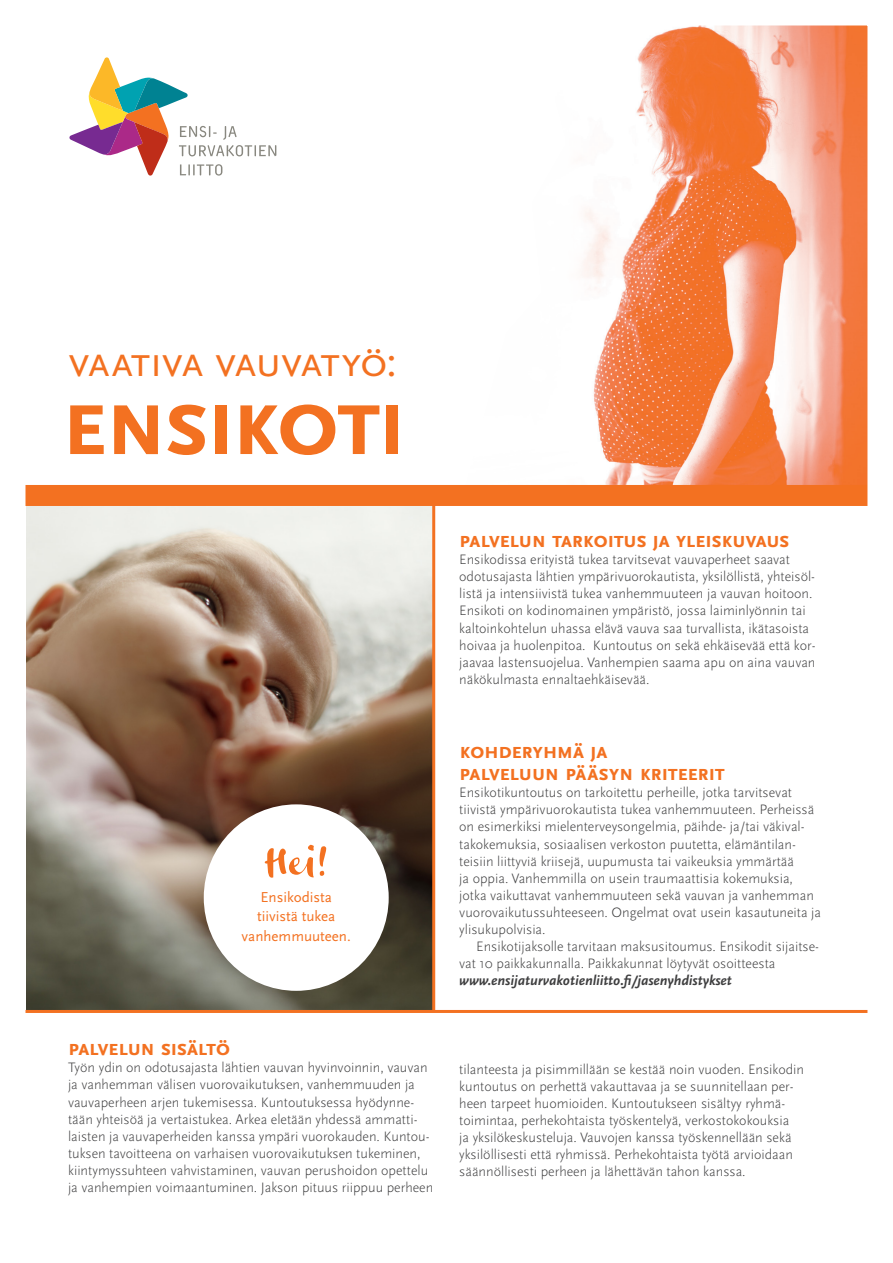
<style>
.page{position:relative;width:893px;height:1263px;background:#fff}
.page>*{position:absolute;margin:0;border:0;box-sizing:border-box;transform-origin:0 0}
.t1{font:700 99px "Scala Sans OT";letter-spacing:-.055em;color:#f37121}
.t2{font:51px "Optimisti Smooth";color:#f37121}
.t3{font:43.5px "Scala Sans OT";letter-spacing:-.025em;color:#f37121}
.etl_palveluk_väliots{font:700 22.5px/22.5px "Scala Sans OT";letter-spacing:-.03em;color:#f37121}
.t4{font:15px/19.5px "Scala Sans OT";color:#f37121;text-align:center}
.etl_palveluk_leipis{font:300 14.25px/17.1px "Scala Sans OT";color:#3e3e3f}
.s1{font-weight:700;font-style:italic}
</style>
<div class="page">
<img style="left:571px;top:27px;width:295px;height:458px">
<img style="left:27px;top:506px;width:405px;height:504px">
<svg style="left:69px;top:57px;width:207px;height:119px"></svg>
<div style="left:17px;top:485px;width:853px;height:21px;background:#f37121"></div>
<hr style="left:432px;top:492px;width:3px;height:519px;background:#f37121">
<hr style="left:23px;top:1010px;width:854px;height:3px;background:#f37121">
<div style="left:204px;top:804px;width:185px;height:187px;background:#fff;border-radius:50%"></div>
<p class="t3" style="left:68px;top:338px;width:330px">Vaativa vauvatyö:</p>
<p class="t1" style="left:61px;top:366px;width:348px">ensikoti</p>
<p class="t2" style="left:264px;top:834px;width:66px">Hei!</p>
<p class="t4" style="left:242px;top:888px;width:111px">Ensikodista tiivistä tukea vanhemmuuteen.</p>
<p class="etl_palveluk_väliots" style="left:459px;top:529px;width:332px">Palvelun tarkoitus ja yleiskuvaus</p>
<p class="etl_palveluk_leipis" style="left:459px;top:551px;width:358px">Ensikodissa erityistä tukea tarvitsevat vauvaperheet saavat odotusajasta lähtien ympärivuorokautista, yksilöllistä, yhteisöl&shy;listä ja intensiivistä tukea vanhemmuuteen ja vauvan hoitoon.<br>Ensikoti on kodinomainen ympäristö, jossa laiminlyönnin tai kaltoinkohtelun uhassa elävä vauva saa turvallista, ikätasoista hoivaa ja huolenpitoa. Kuntoutus on sekä ehkäisevää että kor&shy;jaavaa lastensuojelua. Vanhempien saama apu on aina vauvan näkökulmasta ennaltaehkäisevää.</p>
<p class="etl_palveluk_väliots" style="left:459px;top:739px;width:267px">Kohderyhmä ja<br>palveluun pääsyn kriteerit</p>
<p class="etl_palveluk_leipis" style="left:459px;top:784px;width:363px">Ensikotikuntoutus on tarkoitettu perheille, jotka tarvitsevat tiivistä ympärivuorokautista tukea vanhemmuuteen. Perheissä on esimerkiksi mielenterveysongelmia, päihde- ja/tai väkival&shy;takokemuksia, sosiaalisen verkoston puutetta, elämäntilan&shy;teisiin liittyviä kriisejä, uupumusta tai vaikeuksia ymmärtää<br>ja oppia. Vanhemmilla on usein traumaattisia kokemuksia, jotka vaikuttavat vanhemmuuteen sekä vauvan ja vanhemman vuorovaikutussuhteeseen. Ongelmat ovat usein kasautuneita ja ylisukupolvisia.</p>
<p class="etl_palveluk_leipis" style="left:459px;top:938px;width:361px;text-indent:17px">Ensikotijaksolle tarvitaan maksusitoumus. Ensikodit sijaitse&shy;vat 10 paikkakunnalla. Paikkakunnat löytyvät osoitteesta <span class="s1">www.ensijaturvakotienliitto.fi/jasenyhdistykset</span></p>
<p class="etl_palveluk_väliots" style="left:68px;top:1037px;width:164px">Palvelun sisältö</p>
<p class="etl_palveluk_leipis" style="left:68px;top:1059px;width:367px">Työn ydin on odotusajasta lähtien vauvan hyvinvoinnin, vauvan ja vanhemman välisen vuorovaikutuksen, vanhemmuuden ja vauvaperheen arjen tukemisessa. Kuntoutuksessa hyödynne&shy;tään yhteisöä ja vertaistukea. Arkea eletään yhdessä ammatti&shy;laisten ja vauvaperheiden kanssa ympäri vuorokauden. Kuntou&shy;tuksen tavoitteena on varhaisen vuorovaikutuksen tukeminen, kiintymyssuhteen vahvistaminen, vauvan perushoidon opettelu ja vanhempien voimaantuminen. Jakson pituus riippuu perheen</p>
<p class="etl_palveluk_leipis" style="left:459px;top:1061px;width:346px">tilanteesta ja pisimmillään se kestää noin vuoden. Ensikodin kuntoutus on perhettä vakauttavaa ja se suunnitellaan per&shy;heen tarpeet huomioiden. Kuntoutukseen sisältyy ryhmä&shy;toimintaa, perhekohtaista työskentelyä, verkostokokouksia<br>ja yksilökeskusteluja. Vauvojen kanssa työskennellään sekä yksilöllisesti että ryhmissä. Perhekohtaista työtä arvioidaan säännöllisesti perheen ja lähettävän tahon kanssa.</p>
</div>
